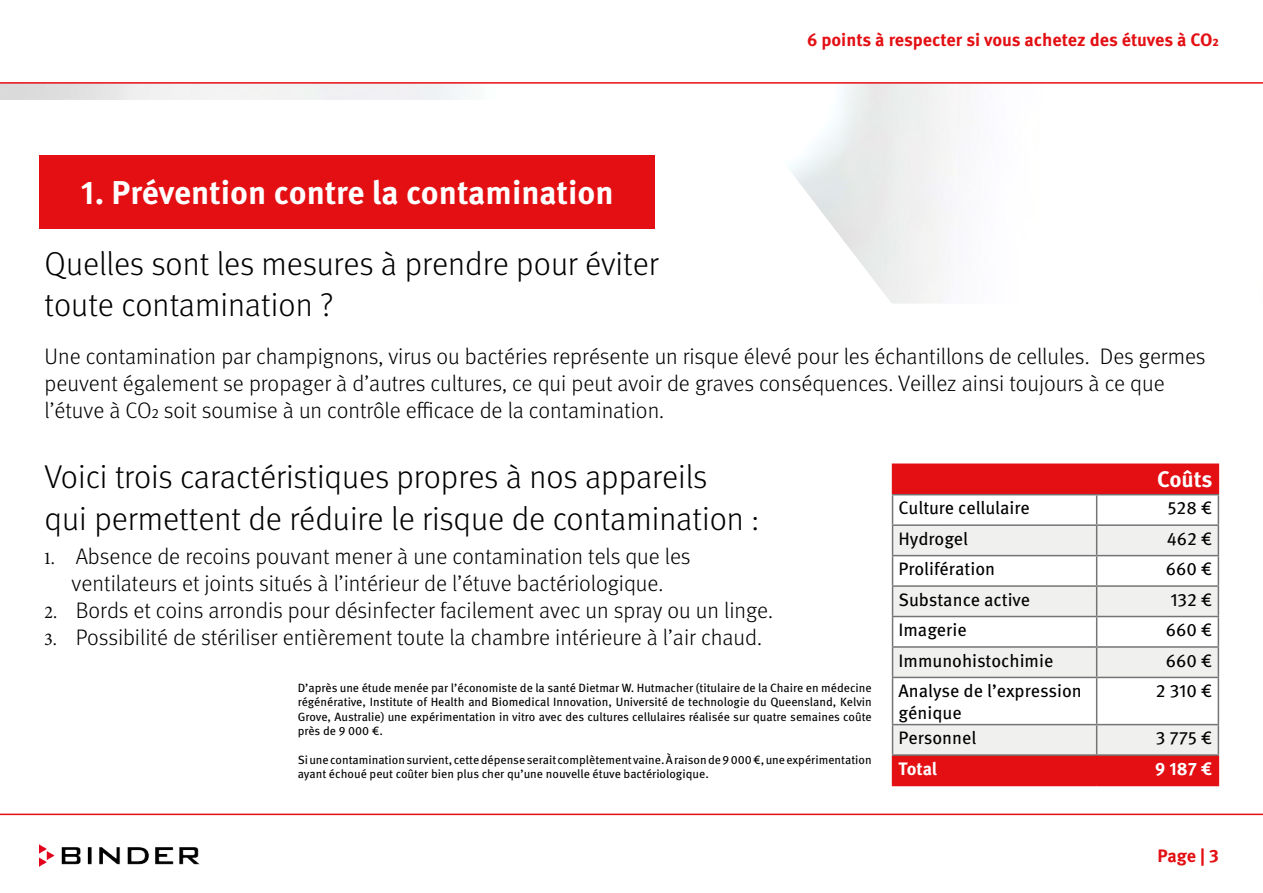
<style>
.page{position:relative;width:1263px;height:893px;background:#fff}
.page>*{position:absolute;margin:0;border:0;box-sizing:border-box;transform-origin:0 0}
.t1{font:300 33px/41.2px "Meta Pro";color:#000}
.t2{font:700 33px "Meta Pro";color:#fff}
.t3{font:300 22.5px/27px "Meta Pro";color:#000}
.t4{font:700 22.5px "Meta Pro";letter-spacing:-.005em;color:#fff}
.t5{font:18px/21.6px "Meta Pro";color:#000}
.t6{font:700 18px "Meta Pro";letter-spacing:-.005em;color:#e30f13}
.t7{font:700 18px "Meta Pro";letter-spacing:-.005em;color:#fff}
.t8{font:12px/14.4px "Meta Pro";color:#000;text-align:justify}
.s1{font-family:"Minion Pro";font-weight:400;font-size:18px}
</style>
<div class="page">
<img style="left:0;top:84px;width:960px;height:220px">
<svg style="left:893px;top:465px;width:325px;height:320px;fill:#e30f13"></svg>
<svg style="left:893px;top:526px;width:325px;height:228px;fill:#f0f0ef"></svg>
<hr style="left:892px;top:494px;width:205px;height:1px;background:#737473">
<hr style="left:1097px;top:494px;width:122px;height:1px;background:#737473">
<hr style="left:892px;top:524px;width:205px;height:2px;background:#737473">
<hr style="left:1097px;top:524px;width:122px;height:2px;background:#737473">
<hr style="left:892px;top:555px;width:205px;height:1px;background:#737473">
<hr style="left:1097px;top:555px;width:122px;height:1px;background:#737473">
<hr style="left:892px;top:585px;width:205px;height:2px;background:#737473">
<hr style="left:1097px;top:585px;width:122px;height:2px;background:#737473">
<hr style="left:892px;top:616px;width:205px;height:1px;background:#737473">
<hr style="left:1097px;top:616px;width:122px;height:1px;background:#737473">
<hr style="left:892px;top:646px;width:205px;height:2px;background:#737473">
<hr style="left:1097px;top:646px;width:122px;height:2px;background:#737473">
<svg style="left:1096px;top:495px;width:1px;height:182px"></svg>
<hr style="left:892px;top:677px;width:205px;height:1px;background:#737473">
<hr style="left:892px;top:678px;width:1px;height:46px;background:#737473">
<hr style="left:1097px;top:677px;width:122px;height:1px;background:#737473">
<hr style="left:1096px;top:678px;width:1px;height:46px;background:#737473">
<hr style="left:1218px;top:678px;width:1px;height:46px;background:#737473">
<hr style="left:892px;top:724px;width:205px;height:1px;background:#737473">
<hr style="left:1097px;top:724px;width:122px;height:1px;background:#737473">
<hr style="left:892px;top:754px;width:205px;height:2px;background:#737473">
<hr style="left:1097px;top:754px;width:122px;height:2px;background:#737473">
<hr style="left:892px;top:463px;width:205px;height:2px;background:#e30f13">
<svg style="left:892px;top:465px;width:1px;height:212px"></svg>
<hr style="left:1097px;top:463px;width:122px;height:2px;background:#e30f13">
<svg style="left:1218px;top:465px;width:1px;height:212px"></svg>
<svg style="left:892px;top:725px;width:1px;height:60px"></svg>
<svg style="left:1096px;top:725px;width:1px;height:60px"></svg>
<svg style="left:1218px;top:725px;width:1px;height:60px"></svg>
<hr style="left:892px;top:785px;width:205px;height:1px;background:#e30f13">
<hr style="left:1097px;top:785px;width:122px;height:1px;background:#e30f13">
<svg style="left:0;top:814px;width:1263px;height:53px"></svg>
<img style="left:39px;top:844px;width:160px;height:22px">
<svg style="left:0;top:82px;width:1263px;height:2px;background:#e7484b"></svg>
<div style="left:39px;top:155px;width:616px;height:73px;background:#e30f13"></div>
<p class="t2" style="left:81px;top:167px;width:534px">1. Prévention contre la contamination</p>
<p class="t1" style="left:45px;top:241px;width:615px">Quelles sont les mesures à prendre pour éviter toute contamination ?</p>
<p class="t6" style="left:807px;top:25px;width:413px">6 points à respecter si vous achetez des étuves à CO2</p>
<p class="t3" style="left:45px;top:341px;width:1162px">Une contamination par champignons, virus ou bactéries représente un risque élevé pour les échantillons de cellules. Des germes peuvent également se propager à d’autres cultures, ce qui peut avoir de graves conséquences. Veillez ainsi toujours à ce que l’étuve à CO2 soit soumise à un contrôle efficace de la contamination.</p>
<p class="t1" style="left:45px;top:455px;width:716px">Voici trois caractéristiques propres à nos appareils<br>qui permettent de réduire le risque de contamination :</p>
<p class="t3" style="left:45px;top:542px;width:647px;text-align:center"><span class="s1">1.</span> Absence de recoins pouvant mener à une contamination tels que les ventilateurs et joints situés à l’intérieur de l’étuve bactériologique.</p>
<p class="t3" style="left:45px;top:596px;width:730px"><span class="s1">2.</span> Bords et coins arrondis pour désinfecter facilement avec un spray ou un linge.</p>
<p class="t3" style="left:45px;top:623px;width:719px"><span class="s1">3.</span> Possibilité de stériliser entièrement toute la chambre intérieure à l’air chaud.</p>
<p class="t8" style="left:298px;top:680px;width:576px">D’après une étude menée par l’économiste de la santé Dietmar W. Hutmacher (titulaire de la Chaire en médecine régénérative, Institute of Health and Biomedical Innovation, Université de technologie du Queensland, Kelvin Grove, Australie) une expérimentation in vitro avec des cultures cellulaires réalisée sur quatre semaines coûte près de 9 000 €.</p>
<p class="t8" style="left:298px;top:752px;width:576px">Si une contamination survient, cette dépense serait complètement vaine. À raison de 9 000 €, une expérimentation ayant échoué peut coûter bien plus cher qu’une nouvelle étuve bactériologique.</p>
<p class="t4" style="left:1157px;top:462px;width:57px">Coûts</p>
<p class="t5" style="left:898px;top:496px;width:133px">Culture cellulaire</p>
<p class="t5" style="left:1168px;top:496px;width:46px">528 €</p>
<p class="t5" style="left:898px;top:526px;width:71px">Hydrogel</p>
<p class="t5" style="left:1167px;top:526px;width:47px">462 €</p>
<p class="t5" style="left:898px;top:557px;width:98px">Prolifération</p>
<p class="t5" style="left:1166px;top:557px;width:48px">660 €</p>
<p class="t5" style="left:898px;top:587px;width:133px">Substance active</p>
<p class="t5" style="left:1170px;top:587px;width:43px">132 €</p>
<p class="t5" style="left:898px;top:618px;width:70px">Imagerie</p>
<p class="t5" style="left:1166px;top:618px;width:48px">660 €</p>
<p class="t5" style="left:898px;top:648px;width:156px">Immunohistochimie</p>
<p class="t5" style="left:1166px;top:648px;width:48px">660 €</p>
<p class="t5" style="left:898px;top:679px;width:185px">Analyse de l’expression génique</p>
<p class="t5" style="left:1156px;top:679px;width:58px">2 310 €</p>
<p class="t5" style="left:898px;top:726px;width:79px">Personnel</p>
<p class="t5" style="left:1156px;top:726px;width:58px">3 775 €</p>
<p class="t7" style="left:898px;top:754px;width:40px">Total</p>
<p class="t7" style="left:1155px;top:754px;width:59px">9 187 €</p>
<p class="t6" style="left:1157px;top:842px;width:63px">Page | 3</p>
</div>
